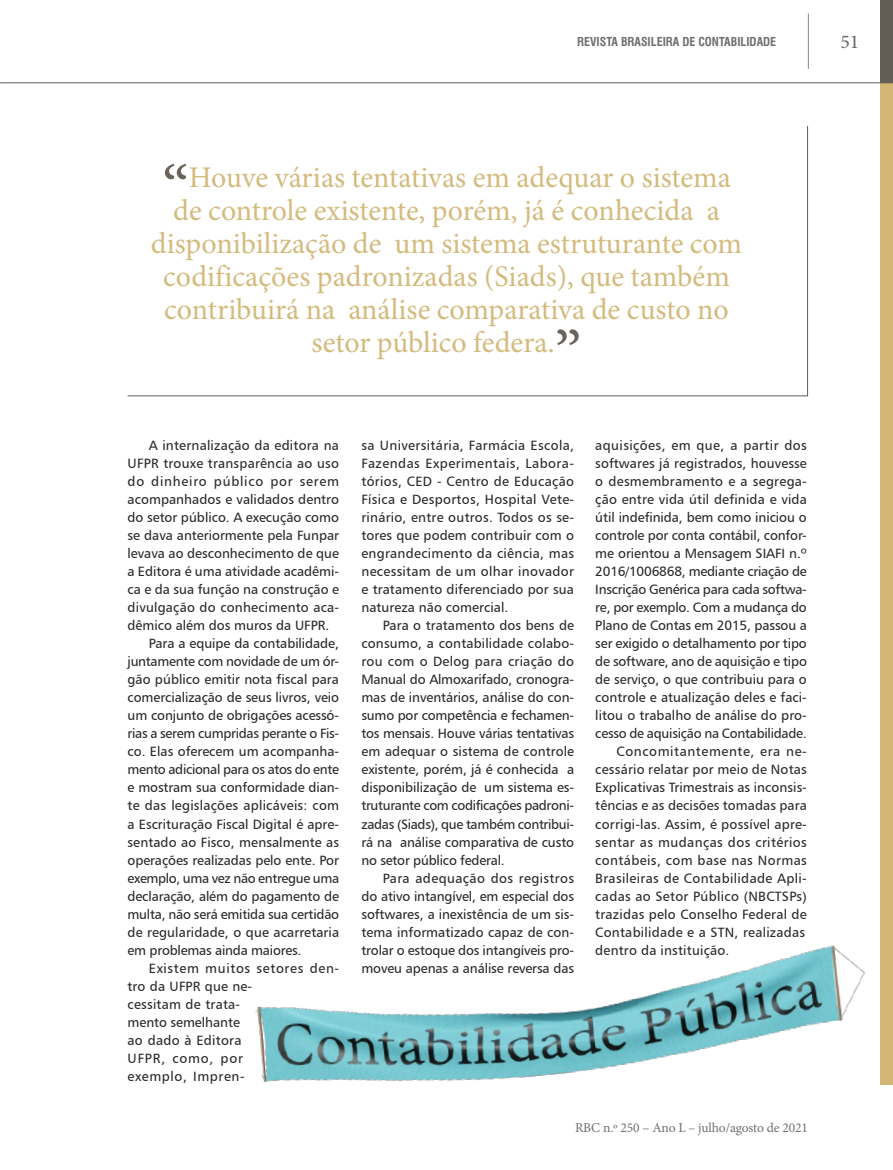
<style>
.page{position:relative;width:893px;height:1170px;background:#fff}
.page>*{position:absolute;margin:0;border:0;box-sizing:border-box;transform-origin:0 0}
.ARTIGO_janela{font:67.5px "Minion Pro";color:#6b645d}
.ARTIGO_janela-2{font:30px "Minion Pro";color:#d4ba7c}
.t1{font:500 19.5px "Minion Pro";color:#706f6f}
.ARTIGO_texto{font:13.5px/18px "Humanist 777 BT Roman B";letter-spacing:.005em;color:#282827;text-align:justify}
.t2{font:13.5px "Minion Pro";letter-spacing:-.01em;color:#706f6f}
.t3{font:700 condensed 12px "Swiss 721 BT";color:#706f6f}
</style>
<div class="page">
<div style="left:880px;top:82px;width:13px;height:1002px;background:#d2b675"></div>
<div style="left:880px;top:0;width:13px;height:82px;background:#635c54"></div>
<hr style="left:808px;top:14px;width:1px;height:55px;background:#878787">
<hr style="left:0;top:82px;width:893px;height:1px;background:#635c54">
<svg style="left:127px;top:126px;width:681px;height:270px"></svg>
<img style="left:255px;top:945px;width:638px;height:140px">
<p class="t3" style="left:577px;top:34px;width:201px">REVISTA BRASILEIRA DE CONTABILIDADE</p>
<h3 class="t1" style="left:840px;top:29px;width:20px">51</h3>
<p class="ARTIGO_janela" style="left:162px;top:145px;width:28px">“</p>
<p class="ARTIGO_janela-2" style="left:189px;top:157px;width:543px">Houve várias tentativas em adequar o sistema</p>
<p class="ARTIGO_janela-2" style="left:173px;top:190px;width:548px">de controle existente, porém, já é conhecida a</p>
<p class="ARTIGO_janela-2" style="left:151px;top:223px;width:593px">disponibilização de um sistema estruturante com</p>
<p class="ARTIGO_janela-2" style="left:163px;top:256px;width:568px">codificações padronizadas (Siads), que também</p>
<p class="ARTIGO_janela-2" style="left:164px;top:289px;width:566px">contribuirá na análise comparativa de custo no</p>
<p class="ARTIGO_janela-2" style="left:311px;top:322px;width:245px">setor público federa.</p>
<p class="ARTIGO_janela" style="left:554px;top:310px;width:29px">”</p>
<p class="ARTIGO_texto" style="left:128px;top:436px;width:213px;text-indent:21px">A internalização da editora na UFPR trouxe transparência ao uso do dinheiro público por serem acompanhados e validados dentro do setor público. A execução como se dava anteriormente pela Funpar levava ao desconhecimento de que a Editora é uma atividade acadêmi&shy;ca e da sua função na construção e divulgação do conhecimento aca&shy;dêmico além dos muros da UFPR.</p>
<p class="ARTIGO_texto" style="left:128px;top:634px;width:213px;text-indent:21px">Para a equipe da contabilidade, juntamente com novidade de um ór&shy;gão público emitir nota fiscal para comercialização de seus livros, veio um conjunto de obrigações acessó&shy;rias a serem cumpridas perante o Fis&shy;co. Elas oferecem um acompanha&shy;mento adicional para os atos do ente e mostram sua conformidade dian&shy;te das legislações aplicáveis: com a Escrituração Fiscal Digital é apre&shy;sentado ao Fisco, mensalmente as operações realizadas pelo ente. Por exemplo, uma vez não entregue uma declaração, além do pagamento de multa, não será emitida sua certidão de regularidade, o que acarretaria em problemas ainda maiores.</p>
<p class="ARTIGO_texto" style="left:128px;top:958px;width:213px;text-align:left;text-indent:21px">Existem muitos setores den&shy;tro da UFPR que ne-<br>cessitam de trata-<br>mento semelhante<br>ao dado à Editora<br>UFPR, como, por<br>exemplo, Impren-</p>
<p class="ARTIGO_texto" style="left:361px;top:436px;width:214px">sa Universitária, Farmácia Escola, Fazendas Experimentais, Labora&shy;tórios, CED - Centro de Educação Física e Desportos, Hospital Vete&shy;rinário, entre outros. Todos os se&shy;tores que podem contribuir com o engrandecimento da ciência, mas necessitam de um olhar inovador e tratamento diferenciado por sua natureza não comercial.</p>
<p class="ARTIGO_texto" style="left:361px;top:616px;width:214px;text-indent:21px">Para o tratamento dos bens de consumo, a contabilidade colabo&shy;rou com o Delog para criação do Manual do Almoxarifado, cronogra&shy;mas de inventários, análise do con&shy;sumo por competência e fechamen&shy;tos mensais. Houve várias tentativas em adequar o sistema de controle existente, porém, já é conhecida a disponibilização de um sistema es&shy;truturante com codificações padroni&shy;zadas (Siads), que também contribui&shy;rá na análise comparativa de custo no setor público federal.</p>
<p class="ARTIGO_texto" style="left:361px;top:868px;width:214px;text-indent:21px">Para adequação dos registros do ativo intangível, em especial dos softwares, a inexistência de um sis&shy;tema informatizado capaz de con&shy;trolar o estoque dos intangíveis pro&shy;moveu apenas a análise reversa das</p>
<p class="ARTIGO_texto" style="left:595px;top:436px;width:213px">aquisições, em que, a partir dos softwares já registrados, houvesse o desmembramento e a segrega&shy;ção entre vida útil definida e vida útil indefinida, bem como iniciou o controle por conta contábil, confor&shy;me orientou a Mensagem SIAFI n.º 2016/1006868, mediante criação de Inscrição Genérica para cada softwa&shy;re, por exemplo. Com a mudança do Plano de Contas em 2015, passou a ser exigido o detalhamento por tipo de software, ano de aquisição e tipo de serviço, o que contribuiu para o controle e atualização deles e faci&shy;litou o trabalho de análise do pro&shy;cesso de aquisição na Contabilidade.</p>
<p class="ARTIGO_texto" style="left:595px;top:742px;width:213px;text-indent:21px">Concomitantemente, era ne&shy;cessário relatar por meio de Notas Explicativas Trimestrais as inconsis&shy;tências e as decisões tomadas para corrigi-las. Assim, é possível apre&shy;sentar as mudanças dos critérios contábeis, com base nas Normas Brasileiras de Contabilidade Apli&shy;cadas ao Setor Público (NBCTSPs) trazidas pelo Conselho Federal de Contabilidade e a STN, realizadas dentro da instituição.</p>
<p class="t2" style="left:575px;top:1118px;width:234px">RBC n.º 250 – Ano L – julho/agosto de 2021</p>
</div>
